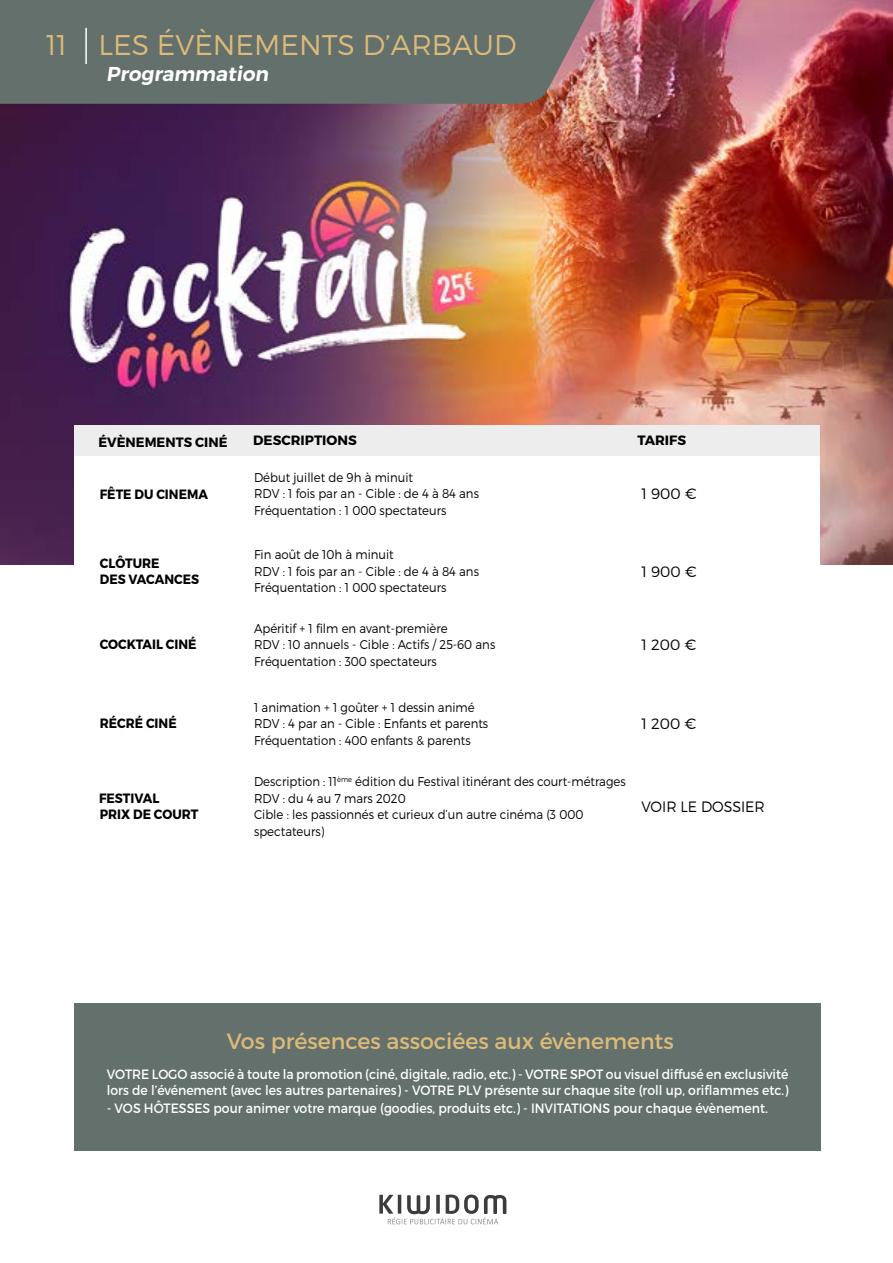
<style>
.page{position:relative;width:893px;height:1263px;background:#fff}
.page>*{position:absolute;margin:0;border:0;box-sizing:border-box;transform-origin:0 0}
.t1{font:28.5px "Trueno Lt";color:#dcba79}
.t2{font:22.05px "Trueno Rg";color:#dcba79}
.t3{font:20.1px "Trueno S Bd It";color:#fff}
.t4{font:15px "Trueno Lt";color:#000}
.t5{font:15px "Trueno Lt";color:#000;scale:.95 1}
.t6{font:13.5px/16.5px "Trueno Rg";color:#fff;scale:.92 1}
.t7{font:13.5px/16.5px "Trueno Bd";color:#000;scale:.92 1}
.t8{font:13.5px "Trueno Bd";color:#000}
.t9{font:12.75px/16.5px "Trueno Lt";color:#000;scale:.92 1}
</style>
<div class="page">
<img style="left:0;top:0;width:893px;height:564px">
<div style="left:74px;top:425px;width:746px;height:484px;background:#fff"></div>
<svg style="left:379px;top:1194px;width:127px;height:30px"></svg>
<div style="left:74px;top:425px;width:747px;height:31px;background:#eeeded"></div>
<div style="left:74px;top:1003px;width:747px;height:148px;background:#64706b"></div>
<div style="left:0;top:0;width:596px;height:104px;background:#64706b"></div>
<hr style="left:85px;top:28px;width:2px;height:36px;background:#fff">
<h1 class="t1" style="left:46px;top:28px;width:472px">11 LES ÉVÈNEMENTS D’ARBAUD</h1>
<h3 class="t3" style="left:106px;top:62px;width:164px">Programmation</h3>
<p class="t8" style="left:98px;top:433px;width:131px">ÉVÈNEMENTS CINÉ</p>
<p class="t8" style="left:253px;top:432px;width:105px">DESCRIPTIONS</p>
<p class="t8" style="left:637px;top:432px;width:50px">TARIFS</p>
<p class="t7" style="left:100px;top:486px;width:119px">FÊTE DU CINEMA</p>
<p class="t9" style="left:254px;top:469px;width:246px">Début juillet de 9h à minuit<br>RDV : 1 fois par an - Cible : de 4 à 84 ans<br>Fréquentation : 1 000 spectateurs</p>
<p class="t4" style="left:641px;top:485px;width:57px">1 900 €</p>
<p class="t7" style="left:100px;top:555px;width:109px">CLÔTURE<br>DES VACANCES</p>
<p class="t9" style="left:254px;top:546px;width:246px">Fin août de 10h à minuit<br>RDV : 1 fois par an - Cible : de 4 à 84 ans<br>Fréquentation : 1 000 spectateurs</p>
<p class="t7" style="left:100px;top:637px;width:107px">COCKTAIL CINÉ</p>
<p class="t7" style="left:100px;top:715px;width:85px">RÉCRÉ CINÉ</p>
<p class="t7" style="left:99px;top:790px;width:110px">FESTIVAL<br>PRIX DE COURT</p>
<p class="t9" style="left:254px;top:619px;width:264px">Apéritif + 1 film en avant-première<br>RDV : 10 annuels - Cible : Actifs / 25-60 ans<br>Fréquentation : 300 spectateurs</p>
<p class="t9" style="left:254px;top:698px;width:256px">1 animation + 1 goûter + 1 dessin animé<br>RDV : 4 par an - Cible : Enfants et parents<br>Fréquentation : 400 enfants &amp; parents</p>
<p class="t9" style="left:254px;top:773px;width:405px">Description : 11<sup>ème</sup> édition du Festival itinérant des court-métrages RDV : du 4 au 7 mars 2020<br>Cible : les passionnés et curieux d’un autre cinéma (3 000 spectateurs)</p>
<p class="t4" style="left:641px;top:562px;width:57px">1 900 €</p>
<p class="t4" style="left:641px;top:636px;width:56px">1 200 €</p>
<p class="t4" style="left:641px;top:715px;width:56px">1 200 €</p>
<p class="t5" style="left:641px;top:797px;width:131px">VOIR LE DOSSIER</p>
<h2 class="t2" style="left:227px;top:1027px;width:449px">Vos présences associées aux évènements</h2>
<p class="t6" style="left:107px;top:1065px;width:742px">VOTRE LOGO associé à toute la promotion (ciné, digitale, radio, etc.) - VOTRE SPOT ou visuel diffusé en exclusivité lors de l’événement (avec les autres partenaires) - VOTRE PLV présente sur chaque site (roll up, oriflammes etc.)</p>
<p class="t6" style="left:107px;top:1100px;width:720px">- VOS HÔTESSES pour animer votre marque (goodies, produits etc.) - INVITATIONS pour chaque évènement.</p>
</div>
